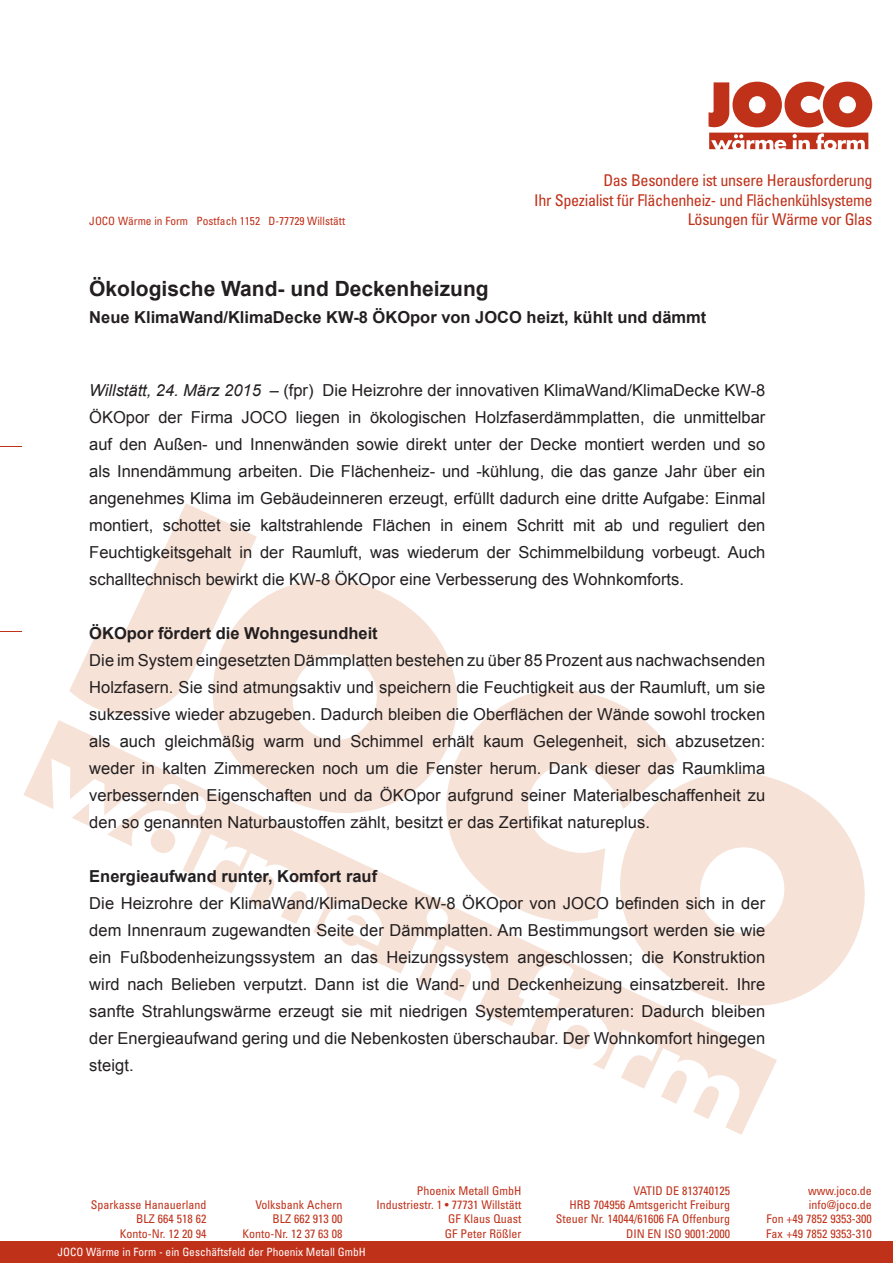
<style>
.page{position:relative;width:893px;height:1263px;background:#fff}
.page>*{position:absolute;margin:0;border:0;box-sizing:border-box;transform-origin:0 0}
.t1{font:700 21px "Arial";color:#231f20}
.t2{font:16.5px/27px "Arial";letter-spacing:.005em;color:#231f20;text-align:justify}
.t3{font:700 16.5px "Arial";color:#231f20}
.t4{font:condensed 16.2px/19.5px "Univers";letter-spacing:-.02em;color:#c0311a;text-align:right}
.t5{font:condensed 12px/14.4px "Univers";color:#c0311a;text-align:right}
.t6{font:condensed 11.4px "Univers";color:#fff}
.t7{font:condensed 11.4px "Univers";color:#c0311a}
.s1{font-style:italic}
</style>
<div class="page">
<div style="left:0;top:1242px;width:893px;height:21px;background:#c0311a"></div>
<svg style="left:708px;top:82px;width:164px;height:67px"></svg>
<svg style="left:0;top:446px;width:21px;height:1px"></svg>
<svg style="left:0;top:631px;width:21px;height:1px"></svg>
<svg style="left:215px;top:579px;width:242px;height:141px;fill:#f6e2d7"></svg>
<svg style="left:777px;top:780px;width:88px;height:224px;fill:#f6e2d7"></svg>
<svg style="left:429px;top:689px;width:215px;height:31px;fill:#f6e2d7"></svg>
<svg style="left:69px;top:503px;width:188px;height:212px"></svg>
<svg style="left:23px;top:720px;width:754px;height:415px"></svg>
<svg style="left:661px;top:1070px;width:61px;height:49px"></svg>
<svg style="left:347px;top:915px;width:21px;height:13px"></svg>
<p class="t7" style="left:89px;top:214px;width:257px">JOCO Wärme in Form Postfach 1152 D-77729 Willstätt</p>
<p class="t4" style="left:534px;top:171px;width:340px">Das Besondere ist unsere Herausforderung<br>Ihr Spezialist für Flächenheiz- und Flächenkühlsysteme<br>Lösungen für Wärme vor Glas</p>
<p class="t1" style="left:89px;top:275px;width:401px">Ökologische Wand- und Deckenheizung</p>
<p class="t3" style="left:89px;top:306px;width:619px">Neue KlimaWand/KlimaDecke KW-8 ÖKOpor von JOCO heizt, kühlt und dämmt</p>
<p class="t2" style="left:89px;top:377px;width:678px"><span class="s1">Willstätt, 24. März 2015 –</span> (fpr) Die Heizrohre der innovativen KlimaWand/KlimaDecke KW-8<br>ÖKOpor der Firma JOCO liegen in ökologischen Holzfaserdämmplatten, die unmittelbar auf den Außen- und Innenwänden sowie direkt unter der Decke montiert werden und so als Innendämmung arbeiten. Die Flächenheiz- und -kühlung, die das ganze Jahr über ein angenehmes Klima im Gebäudeinneren erzeugt, erfüllt dadurch eine dritte Aufgabe: Einmal montiert, schottet sie kaltstrahlende Flächen in einem Schritt mit ab und reguliert den Feuchtigkeitsgehalt in der Raumluft, was wiederum der Schimmelbildung vorbeugt. Auch schalltechnisch bewirkt die KW-8 ÖKOpor eine Verbesserung des Wohnkomforts.</p>
<p class="t3" style="left:89px;top:622px;width:290px">ÖKOpor fördert die Wohngesundheit</p>
<p class="t2" style="left:89px;top:647px;width:677px">Die im System eingesetzten Dämmplatten bestehen zu über 85 Prozent aus nachwachsenden Holzfasern. Sie sind atmungsaktiv und speichern die Feuchtigkeit aus der Raumluft, um sie sukzessive wieder abzugeben. Dadurch bleiben die Oberflächen der Wände sowohl trocken als auch gleichmäßig warm und Schimmel erhält kaum Gelegenheit, sich abzusetzen: weder in kalten Zimmerecken noch um die Fenster herum. Dank dieser das Raumklima verbessernden Eigenschaften und da ÖKOpor aufgrund seiner Materialbeschaffenheit zu den so genannten Naturbaustoffen zählt, besitzt er das Zertifikat natureplus.</p>
<p class="t3" style="left:89px;top:865px;width:289px">Energieaufwand runter, Komfort rauf</p>
<p class="t2" style="left:89px;top:890px;width:678px">Die Heizrohre der KlimaWand/KlimaDecke KW-8 ÖKOpor von JOCO befinden sich in der dem Innenraum zugewandten Seite der Dämmplatten. Am Bestimmungsort werden sie wie ein Fußbodenheizungssystem an das Heizungssystem angeschlossen; die Konstruktion wird nach Belieben verputzt. Dann ist die Wand- und Deckenheizung einsatzbereit. Ihre sanfte Strahlungswärme erzeugt sie mit niedrigen Systemtemperaturen: Dadurch bleiben der Energieaufwand gering und die Nebenkosten überschaubar. Der Wohnkomfort hingegen steigt.</p>
<p class="t5" style="left:91px;top:1197px;width:117px">Sparkasse Hanauerland<br>BLZ 664 518 62<br>Konto-Nr. 12 20 94</p>
<p class="t5" style="left:242px;top:1197px;width:102px">Volksbank Achern<br>BLZ 662 913 00<br>Konto-Nr. 12 37 63 08</p>
<p class="t6" style="left:57px;top:1245px;width:310px">JOCO Wärme in Form - ein Geschäftsfeld der Phoenix Metall GmbH</p>
<p class="t5" style="left:377px;top:1183px;width:146px">Phoenix Metall GmbH<br>Industriestr. 1 • 77731 Willstätt<br>GF Klaus Quast<br>GF Peter Rößler</p>
<p class="t5" style="left:556px;top:1183px;width:176px">VATID DE 813740125<br>HRB 704956 Amtsgericht Freiburg<br>Steuer Nr. 14044/61606 FA Offenburg<br>DIN EN ISO 9001:2000</p>
<p class="t5" style="left:766px;top:1183px;width:107px">www.joco.de info@joco.de<br>Fon +49 7852 9353-300<br>Fax +49 7852 9353-310</p>
</div>
